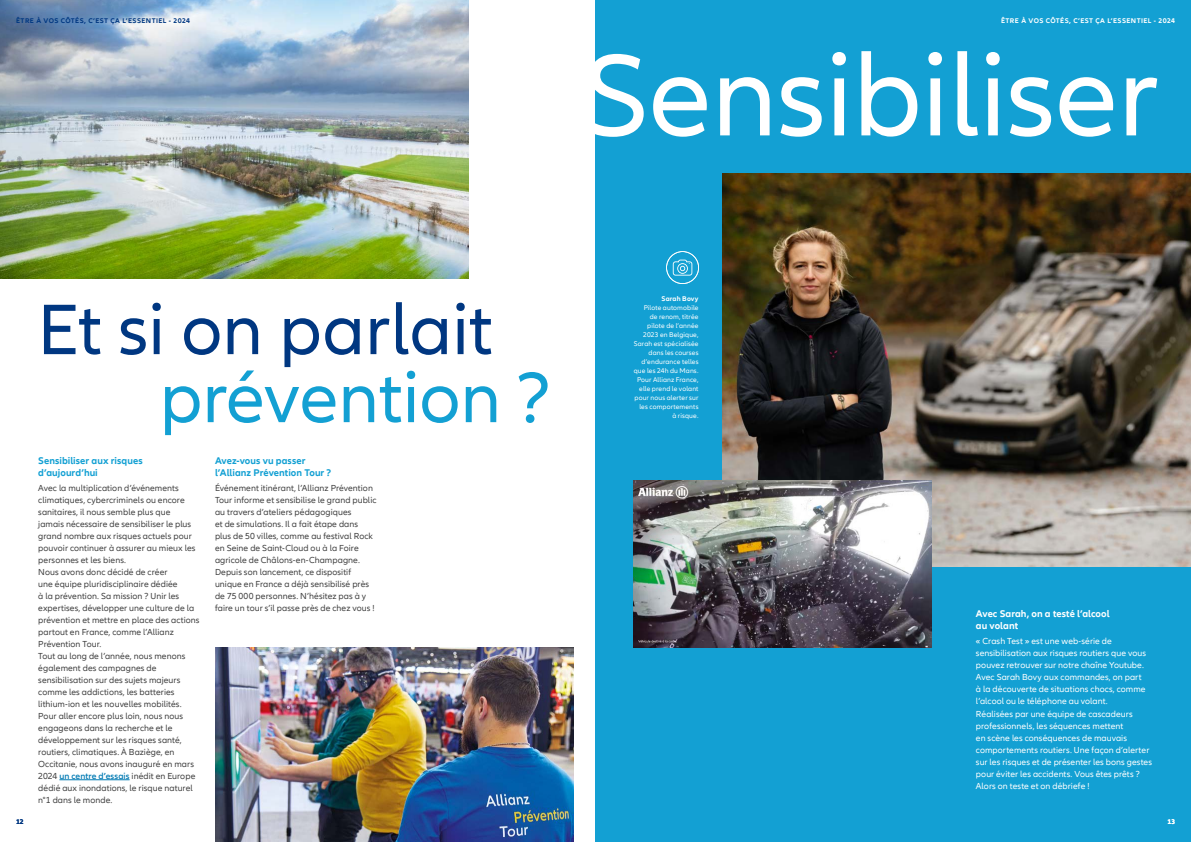
<style>
.page{position:relative;width:1191px;height:842px;background:#fff}
.page>*{position:absolute;margin:0;border:0;box-sizing:border-box;transform-origin:0 0}
.t1{font:120px "Allianz Neo";color:#fff}
.t2{font:74px "Allianz Neo";color:#003781}
.t3{font:74px "Allianz Neo";color:#13a0d3}
.t4{font:700 10px/12px "Allianz Neo";letter-spacing:.005em;color:#13a0d3}
.t5{font:700 10px/12px "Allianz Neo";letter-spacing:.005em;color:#fff}
.t6{font:9px/12px "Allianz Neo";letter-spacing:.01em;color:#414141}
.t7{font:9px/12px "Allianz Neo";letter-spacing:.01em;color:#fff}
.t8{font:7px/9px "Allianz Neo";letter-spacing:.015em;color:#fff;text-align:right}
.t9{font:700 7px "Allianz Neo";letter-spacing:.06em;color:#003781}
.t10{font:700 7px "Allianz Neo";letter-spacing:.06em;color:#fff}
.t11{font:700 7px "Allianz Neo";letter-spacing:.015em;color:#fff}
.s1{font-weight:600;color:#007ab3}
</style>
<div class="page">
<img style="left:0;top:0;width:469px;height:278px">
<div style="left:595px;top:0;width:596px;height:842px;background:#13a0d3"></div>
<hr style="left:59px;top:779px;width:71px;height:1px;background:#007ab3">
<img style="left:722px;top:173px;width:469px;height:394px">
<svg style="left:666px;top:251px;width:33px;height:33px"></svg>
<img style="left:215px;top:647px;width:359px;height:195px">
<img style="left:634px;top:480px;width:297px;height:167px">
<p class="t9" style="left:16px;top:16px;width:175px">ÊTRE À VOS CÔTÉS, C’EST ÇA L’ESSENTIEL - 2024</p>
<p class="t10" style="left:1001px;top:16px;width:175px">ÊTRE À VOS CÔTÉS, C’EST ÇA L’ESSENTIEL - 2024</p>
<h1 class="t1" style="left:583px;top:27px;width:577px">Sensibiliser</h1>
<p class="t9" style="left:16px;top:817px;width:9px">12</p>
<h2 class="t2" style="left:38px;top:287px;width:457px">Et si on parlait</h2>
<h2 class="t3" style="left:160px;top:355px;width:393px">prévention ?</h2>
<p class="t4" style="left:38px;top:455px;width:106px">Sensibiliser aux risques d’aujourd’hui</p>
<p class="t6" style="left:38px;top:482px;width:163px">Avec la multiplication d’événements climatiques, cybercriminels ou encore sanitaires, il nous semble plus que<br>jamais nécessaire de sensibiliser le plus grand nombre aux risques actuels pour pouvoir continuer à assurer au mieux les personnes et les biens.<br>Nous avons donc décidé de créer<br>une équipe pluridisciplinaire dédiée<br>à la prévention. Sa mission ? Unir les expertises, développer une culture de la prévention et mettre en place des actions partout en France, comme l’Allianz Prévention Tour.<br>Tout au long de l’année, nous menons également des campagnes de sensibilisation sur des sujets majeurs comme les addictions, les batteries lithium-ion et les nouvelles mobilités.<br>Pour aller encore plus loin, nous nous engageons dans la recherche et le développement sur les risques santé, routiers, climatiques. À Baziège, en Occitanie, nous avons inauguré en mars 2024 <span class="s1">un centre d’essais</span> inédit en Europe dédié aux inondations, le risque naturel n°1 dans le monde.</p>
<p class="t4" style="left:215px;top:455px;width:118px">Avez-vous vu passer l’Allianz Prévention Tour ?</p>
<p class="t6" style="left:215px;top:482px;width:163px">Événement itinérant, l’Allianz Prévention Tour informe et sensibilise le grand public au travers d’ateliers pédagogiques<br>et de simulations. Il a fait étape dans plus de 50 villes, comme au festival Rock en Seine de Saint-Cloud ou à la Foire agricole de Châlons-en-Champagne.<br>Depuis son lancement, ce dispositif unique en France a déjà sensibilisé près de 75 000 personnes. N’hésitez pas à y faire un tour s’il passe près de chez vous !</p>
<p class="t11" style="left:661px;top:294px;width:38px">Sarah Bovy</p>
<p class="t8" style="left:634px;top:303px;width:66px">Pilote automobile<br>de renom, titrée pilote de l’année<br>2023 en Belgique,<br>Sarah est spécialisée dans les courses d’endurance telles que les 24h du Mans.<br>Pour Allianz France, elle prend le volant pour nous alerter sur les comportements à risque.</p>
<p class="t5" style="left:976px;top:608px;width:135px">Avec Sarah, on a testé l’alcool au volant</p>
<p class="t7" style="left:976px;top:635px;width:172px">« Crash Test » est une web-série de sensibilisation aux risques routiers que vous pouvez retrouver sur notre chaîne Youtube.<br>Avec Sarah Bovy aux commandes, on part à la découverte de situations chocs, comme l’alcool ou le téléphone au volant.</p>
<p class="t7" style="left:976px;top:708px;width:178px">Réalisées par une équipe de cascadeurs professionnels, les séquences mettent<br>en scène les conséquences de mauvais comportements routiers. Une façon d’alerter sur les risques et de présenter les bons gestes pour éviter les accidents. Vous êtes prêts ?<br>Alors on teste et on débriefe !</p>
<p class="t10" style="left:1167px;top:817px;width:9px">13</p>
</div>
